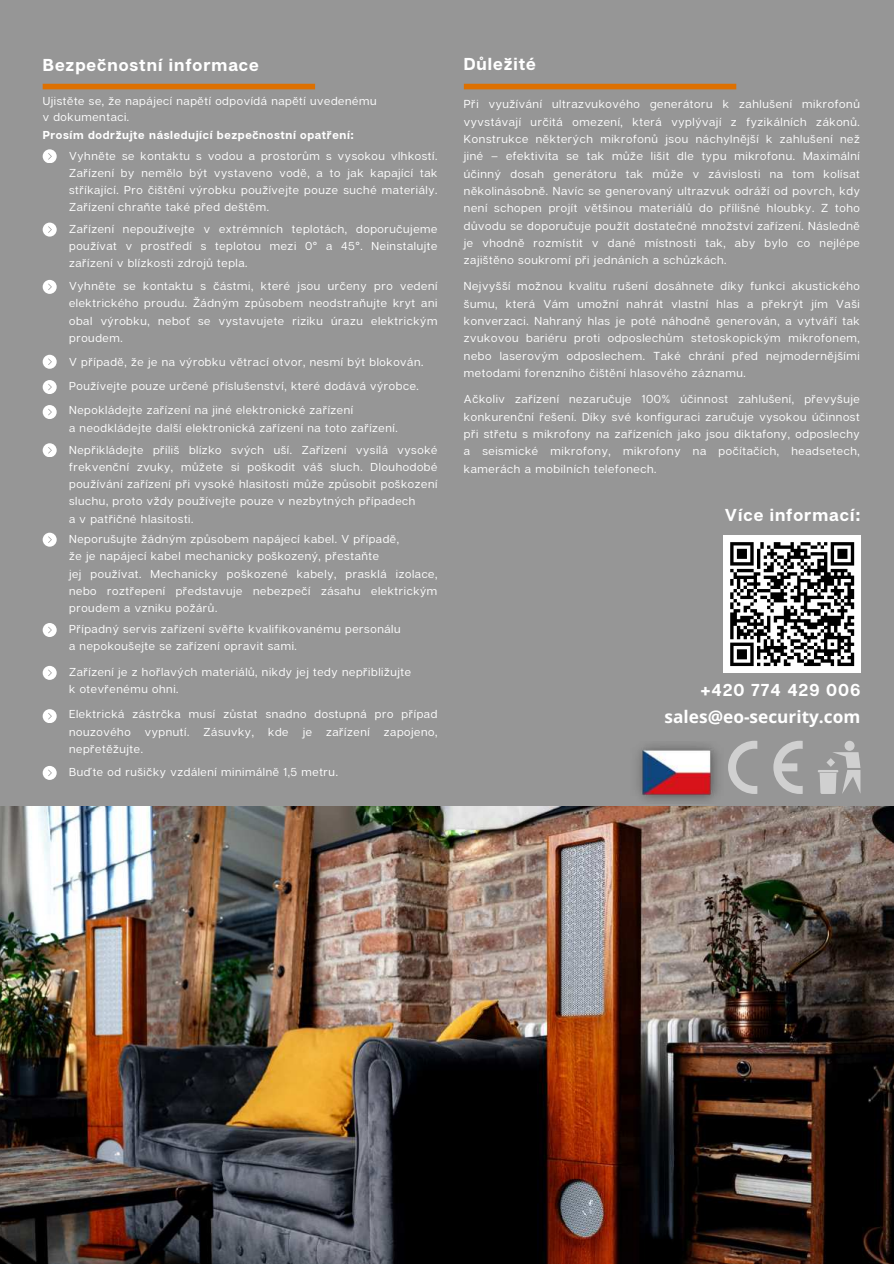
<style>
.page{position:relative;width:894px;height:1264px;background:#fff}
.page>*{position:absolute;margin:0;border:0;box-sizing:border-box;transform-origin:0 0}
.t1{font:700 17.25px "Articulat CF";letter-spacing:.055em;color:#fff}
.t2{font:700 17.25px "Open Sans";color:#fff}
.t3{font:11.55px/17.2px "Articulat CF";letter-spacing:.055em;color:#fff;text-align:justify}
.t4{font:700 11.55px "Articulat CF";letter-spacing:.055em;color:#fff}
</style>
<div class="page">
<div style="left:0;top:0;width:893px;height:1263px;background:#969696"></div>
<svg style="left:728px;top:740px;width:74px;height:53px"></svg>
<svg style="left:844px;top:740px;width:10px;height:10px"></svg>
<hr style="left:817px;top:770px;width:21px;height:2px;background:#fff">
<svg style="left:819px;top:752px;width:41px;height:41px"></svg>
<img style="left:637px;top:745px;width:81px;height:56px">
<svg style="left:43px;top:149px;width:13px;height:14px"></svg>
<svg style="left:43px;top:222px;width:13px;height:14px"></svg>
<svg style="left:43px;top:280px;width:13px;height:13px"></svg>
<svg style="left:43px;top:355px;width:13px;height:13px"></svg>
<svg style="left:43px;top:380px;width:13px;height:13px"></svg>
<svg style="left:43px;top:405px;width:13px;height:13px"></svg>
<svg style="left:43px;top:443px;width:13px;height:14px"></svg>
<svg style="left:43px;top:532px;width:13px;height:14px"></svg>
<svg style="left:43px;top:623px;width:13px;height:13px"></svg>
<svg style="left:43px;top:666px;width:13px;height:13px"></svg>
<div style="left:43px;top:84px;width:272px;height:5px;background:#dd7000"></div>
<div style="left:463px;top:84px;width:273px;height:5px;background:#dd7000"></div>
<div style="left:723px;top:535px;width:137px;height:137px;background:#fff"></div>
<svg style="left:730px;top:542px;width:125px;height:125px"></svg>
<img style="left:0;top:806px;width:893px;height:457px">
<svg style="left:43px;top:709px;width:13px;height:13px"></svg>
<svg style="left:43px;top:766px;width:13px;height:13px"></svg>
<h1 class="t1" style="left:43px;top:55px;width:218px">Bezpečnostní informace</h1>
<p class="t3" style="left:43px;top:94px;width:335px;line-height:15.3px">Ujistěte se, že napájecí napětí odpovídá napětí uvedenému v dokumentaci.</p>
<p class="t4" style="left:43px;top:128px;width:313px">Prosím dodržujte následující bezpečnostní opatření:</p>
<p class="t3" style="left:69px;top:147px;width:369px">Vyhněte se kontaktu s vodou a prostorům s vysokou vlhkostí.<br>Zařízení by nemělo být vystaveno vodě, a to jak kapající tak stříkající. Pro čištění výrobku používejte pouze suché materiály.<br>Zařízení chraňte také před deštěm.</p>
<p class="t3" style="left:69px;top:220px;width:369px">Zařízení nepoužívejte v extrémních teplotách, doporučujeme používat v prostředí s teplotou mezi 0° a 45°. Neinstalujte zařízení v blízkosti zdrojů tepla.</p>
<p class="t3" style="left:69px;top:278px;width:369px">Vyhněte se kontaktu s částmi, které jsou určeny pro vedení elektrického proudu. Žádným způsobem neodstraňujte kryt ani obal výrobku, neboť se vystavujete riziku úrazu elektrickým proudem.</p>
<p class="t3" style="left:69px;top:350px;width:356px;line-height:24px;text-align:left">V případě, že je na výrobku větrací otvor, nesmí být blokován.<br>Používejte pouze určené příslušenství, které dodává výrobce.<br>Nepokládejte zařízení na jiné elektronické zařízení</p>
<p class="t3" style="left:69px;top:417px;width:369px;line-height:22px">a neodkládejte další elektronická zařízení na toto zařízení.<br>Nepřikládejte příliš blízko svých uší. Zařízení vysílá vysoké</p>
<p class="t3" style="left:69px;top:458px;width:369px;text-align:left">frekvenční zvuky, můžete si poškodit váš sluch. Dlouhodobé používání zařízení při vysoké hlasitosti může způsobit poškození sluchu, proto vždy používejte pouze v nezbytných případech<br>a v patřičné hlasitosti.</p>
<p class="t3" style="left:69px;top:530px;width:369px;text-align:left">Neporušujte žádným způsobem napájecí kabel. V případě,<br>že je napájecí kabel mechanicky poškozený, přestaňte<br>jej používat. Mechanicky poškozené kabely, prasklá izolace, nebo roztřepení představuje nebezpečí zásahu elektrickým proudem a vzniku požárů.</p>
<p class="t3" style="left:69px;top:620px;width:333px">Případný servis zařízení svěřte kvalifikovanému personálu a nepokoušejte se zařízení opravit sami.</p>
<p class="t3" style="left:69px;top:663px;width:343px">Zařízení je z hořlavých materiálů, nikdy jej tedy nepřibližujte k otevřenému ohni.</p>
<p class="t3" style="left:69px;top:706px;width:369px">Elektrická zástrčka musí zůstat snadno dostupná pro případ nouzového vypnutí. Zásuvky, kde je zařízení zapojeno, nepřetěžujte.</p>
<p class="t3" style="left:69px;top:763px;width:270px">Buďte od rušičky vzdálení minimálně 1,5 metru.</p>
<h1 class="t1" style="left:463px;top:53px;width:73px">Důležité</h1>
<p class="t3" style="left:463px;top:96px;width:397px">Při využívání ultrazvukového generátoru k zahlušení mikrofonů vyvstávají určitá omezení, která vyplývají z fyzikálních zákonů.<br>Konstrukce některých mikrofonů jsou náchylnější k zahlušení než jiné – efektivita se tak může lišit dle typu mikrofonu. Maximální účinný dosah generátoru tak může v závislosti na tom kolísat několinásobně. Navíc se generovaný ultrazvuk odráží od povrch, kdy není schopen projít většinou materiálů do přílišné hloubky. Z toho důvodu se doporučuje použít dostatečné množství zařízení. Následně je vhodně rozmístit v dané místnosti tak, aby bylo co nejlépe zajištěno soukromí při jednáních a schůzkách.</p>
<p class="t3" style="left:463px;top:278px;width:397px">Nejvyšší možnou kvalitu rušení dosáhnete díky funkci akustického šumu, která Vám umožní nahrát vlastní hlas a překrýt jím Vaši konverzaci. Nahraný hlas je poté náhodně generován, a vytváří tak zvukovou bariéru proti odposlechům stetoskopickým mikrofonem, nebo laserovým odposlechem. Také chrání před nejmodernějšími metodami forenzního čištění hlasového záznamu.</p>
<p class="t3" style="left:463px;top:391px;width:397px">Ačkoliv zařízení nezaručuje 100% účinnost zahlušení, převyšuje konkurenční řešení. Díky své konfiguraci zaručuje vysokou účinnost při střetu s mikrofony na zařízeních jako jsou diktafony, odposlechy a seismické mikrofony, mikrofony na počítačích, headsetech, kamerách a mobilních telefonech.</p>
<h1 class="t1" style="left:724px;top:505px;width:137px">Více informací:</h1>
<h1 class="t1" style="left:700px;top:679px;width:161px">+420 774 429 006</h1>
<h1 class="t2" style="left:664px;top:705px;width:197px">sales@eo-security.com</h1>
</div>
